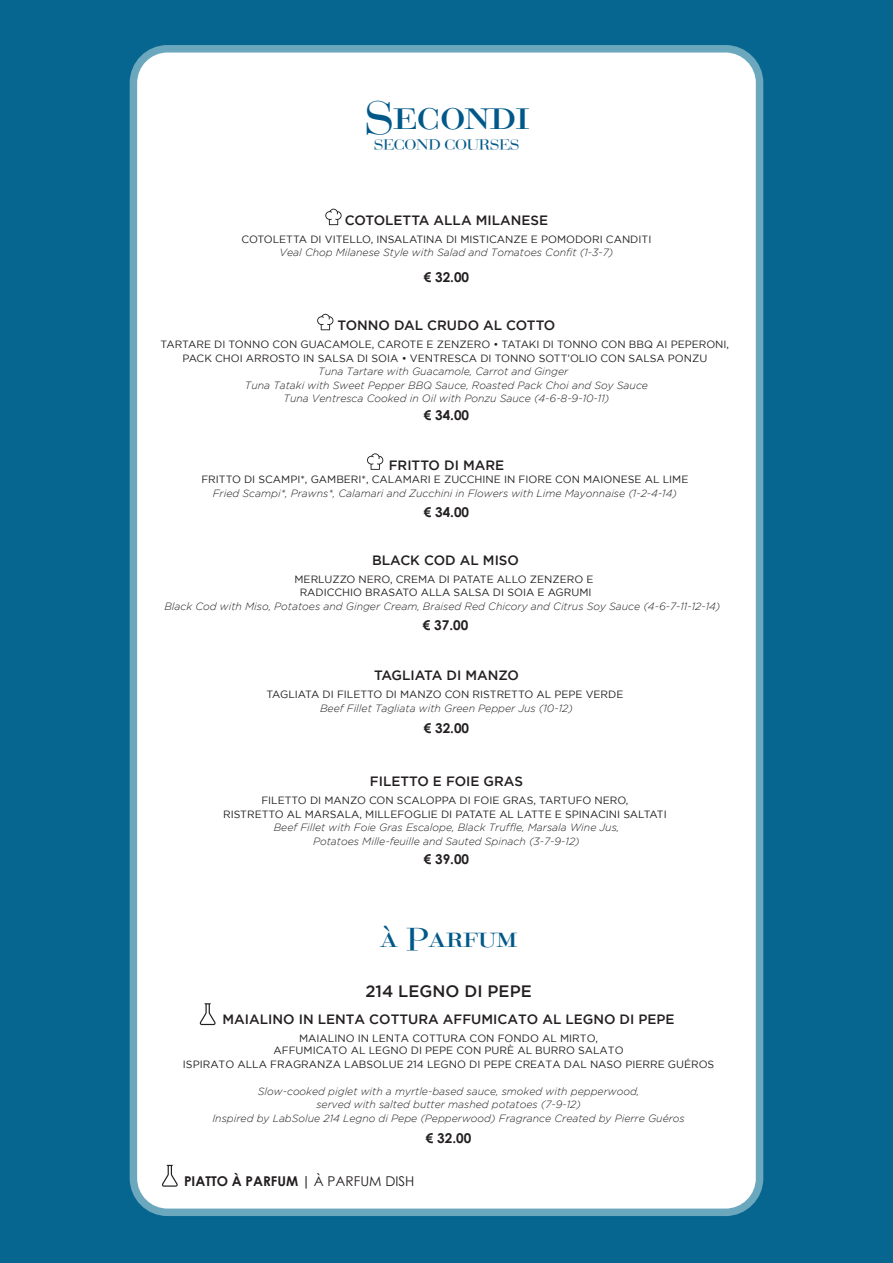
<style>
.page{position:relative;width:893px;height:1263px;background:#07668f}
.page>*{position:absolute;margin:0;border:0;box-sizing:border-box;transform-origin:0 0}
.t1{font:41.25px "Bodoni No 1 URWDCD";letter-spacing:-.02em;color:#005889;scale:1.1 1}
.t2{font:28.5px "Bodoni No 1 URWDCD";letter-spacing:-.02em;color:#005889;scale:1.1 1}
.t3{font:500 16.5px "Gotham";color:#231f20}
.t4{font:500 13.5px "Gotham";color:#231f20}
.t5{font:700 13.5px "Century Gothic";color:#231f20}
.t6{font:13.05px "Bodoni No 1 URWDCD";letter-spacing:-.02em;color:#005889;scale:1.1 1}
.t7{font:italic 300 10.5px/13.5px "Gotham";color:#231f20;text-align:center}
.t8{font:10.5px/13.5px "Gotham";color:#231f20;text-align:center}
.s1{font-weight:400}
</style>
<div class="page">
<div style="left:133px;top:49px;width:626px;height:1163px;background:#fff;border-radius:34px"></div>
<div style="left:130px;top:45px;width:633px;height:1171px;border:8px solid #6ba8bd;border-radius:34px"></div>
<svg style="left:325px;top:209px;width:17px;height:16px"></svg>
<svg style="left:367px;top:453px;width:16px;height:17px"></svg>
<svg style="left:317px;top:314px;width:16px;height:16px"></svg>
<svg style="left:199px;top:1003px;width:17px;height:22px"></svg>
<svg style="left:161px;top:1165px;width:17px;height:22px"></svg>
<h1 class="t1" style="left:364px;top:90px;width:153px">Secondi</h1>
<p class="t6" style="left:374px;top:135px;width:134px">SECOND COURSES</p>
<p class="t4" style="left:345px;top:213px;width:205px">COTOLETTA ALLA MILANESE</p>
<p class="t8" style="left:242px;top:232px;width:411px">COTOLETTA DI VITELLO, INSALATINA DI MISTICANZE E POMODORI CANDITI</p>
<p class="t7" style="left:280px;top:246px;width:335px">Veal Chop Milanese Style with Salad and Tomatoes Confit (1-3-7)</p>
<p class="t5" style="left:424px;top:267px;width:47px">€ 32.00</p>
<p class="t4" style="left:338px;top:318px;width:219px">TONNO DAL CRUDO AL COTTO</p>
<p class="t8" style="left:161px;top:337px;width:570px">TARTARE DI TONNO CON GUACAMOLE, CAROTE E ZENZERO • TATAKI DI TONNO CON BBQ AI PEPERONI,<br>PACK CHOI ARROSTO IN SALSA DI SOIA • VENTRESCA DI TONNO SOTT’OLIO CON SALSA PONZU</p>
<p class="t7" style="left:318px;top:365px;width:252px">Tuna Tartare with Guacamole, Carrot and Ginger</p>
<p class="t7" style="left:245px;top:378px;width:405px">Tuna Tataki with Sweet Pepper BBQ Sauce, Roasted Pack Choi and Soy Sauce</p>
<p class="t7" style="left:284px;top:392px;width:327px">Tuna Ventresca Cooked in Oil with Ponzu Sauce (4-6-8-9-10-11)</p>
<p class="t5" style="left:424px;top:405px;width:47px">€ 34.00</p>
<p class="t4" style="left:389px;top:457px;width:117px">FRITTO DI MARE</p>
<p class="t8" style="left:201px;top:472px;width:489px">FRITTO DI SCAMPI*, GAMBERI*, CALAMARI E ZUCCHINE IN FIORE CON MAIONESE AL LIME</p>
<p class="t7" style="left:213px;top:486px;width:466px">Fried Scampi*, Prawns*, Calamari and Zucchini in Flowers with Lime Mayonnaise (1-2-4-14)</p>
<p class="t5" style="left:424px;top:502px;width:47px">€ 34.00</p>
<p class="t4" style="left:372px;top:552px;width:148px">BLACK COD AL MISO</p>
<p class="t8" style="left:295px;top:572px;width:301px">MERLUZZO NERO, CREMA DI PATATE ALLO ZENZERO E<br>RADICCHIO BRASATO ALLA SALSA DI SOIA E AGRUMI</p>
<p class="t7" style="left:164px;top:599px;width:558px">Black Cod with Miso, Potatoes and Ginger Cream, Braised Red Chicory and Citrus Soy Sauce (4-6-7-11-12-14)</p>
<p class="t5" style="left:423px;top:615px;width:47px">€ 37.00</p>
<p class="t4" style="left:374px;top:668px;width:146px">TAGLIATA DI MANZO</p>
<p class="t8" style="left:266px;top:687px;width:358px">TAGLIATA DI FILETTO DI MANZO CON RISTRETTO AL PEPE VERDE</p>
<p class="t7" style="left:320px;top:701px;width:254px">Beef Fillet Tagliata with Green Pepper Jus (10-12)</p>
<p class="t5" style="left:424px;top:717px;width:47px">€ 32.00</p>
<p class="t4" style="left:370px;top:774px;width:155px">FILETTO E FOIE GRAS</p>
<p class="t8" style="left:223px;top:793px;width:445px">FILETTO DI MANZO CON SCALOPPA DI FOIE GRAS, TARTUFO NERO,<br>RISTRETTO AL MARSALA, MILLEFOGLIE DI PATATE AL LATTE E SPINACINI SALTATI</p>
<p class="t7" style="left:274px;top:821px;width:347px">Beef Fillet with Foie Gras Escalope, Black Truffle, Marsala Wine Jus,<br>Potatoes Mille-feuille and Sauted Spinach (3-7-9-12)</p>
<p class="t5" style="left:424px;top:849px;width:47px">€ 39.00</p>
<h2 class="t2" style="left:380px;top:919px;width:127px">à Parfum</h2>
<h3 class="t3" style="left:365px;top:982px;width:168px">214 LEGNO DI PEPE</h3>
<p class="t4" style="left:223px;top:1012px;width:454px">MAIALINO IN LENTA COTTURA AFFUMICATO AL LEGNO DI PEPE</p>
<p class="t8" style="left:274px;top:1032px;width:352px;line-height:12px">MAIALINO IN LENTA COTTURA CON FONDO AL MIRTO,<br>AFFUMICATO AL LEGNO DI PEPE CON PURÈ AL BURRO SALATO</p>
<p class="t8" style="left:183px;top:1057px;width:533px">ISPIRATO ALLA FRAGRANZA LABSOLUE 214 LEGNO DI PEPE CREATA DAL NASO PIERRE GUÉROS</p>
<p class="t7" style="left:212px;top:1084px;width:474px">Slow-cooked piglet with a myrtle-based sauce, smoked with pepperwood,<br>served with salted butter mashed potatoes (7-9-12)<br>Inspired by LabSolue 214 Legno di Pepe (Pepperwood) Fragrance Created by Pierre Guéros</p>
<p class="t5" style="left:184px;top:1171px;width:232px">PIATTO À PARFUM | <span class="s1">À PARFUM DISH</span></p>
<p class="t5" style="left:426px;top:1128px;width:47px">€ 32.00</p>
</div>
